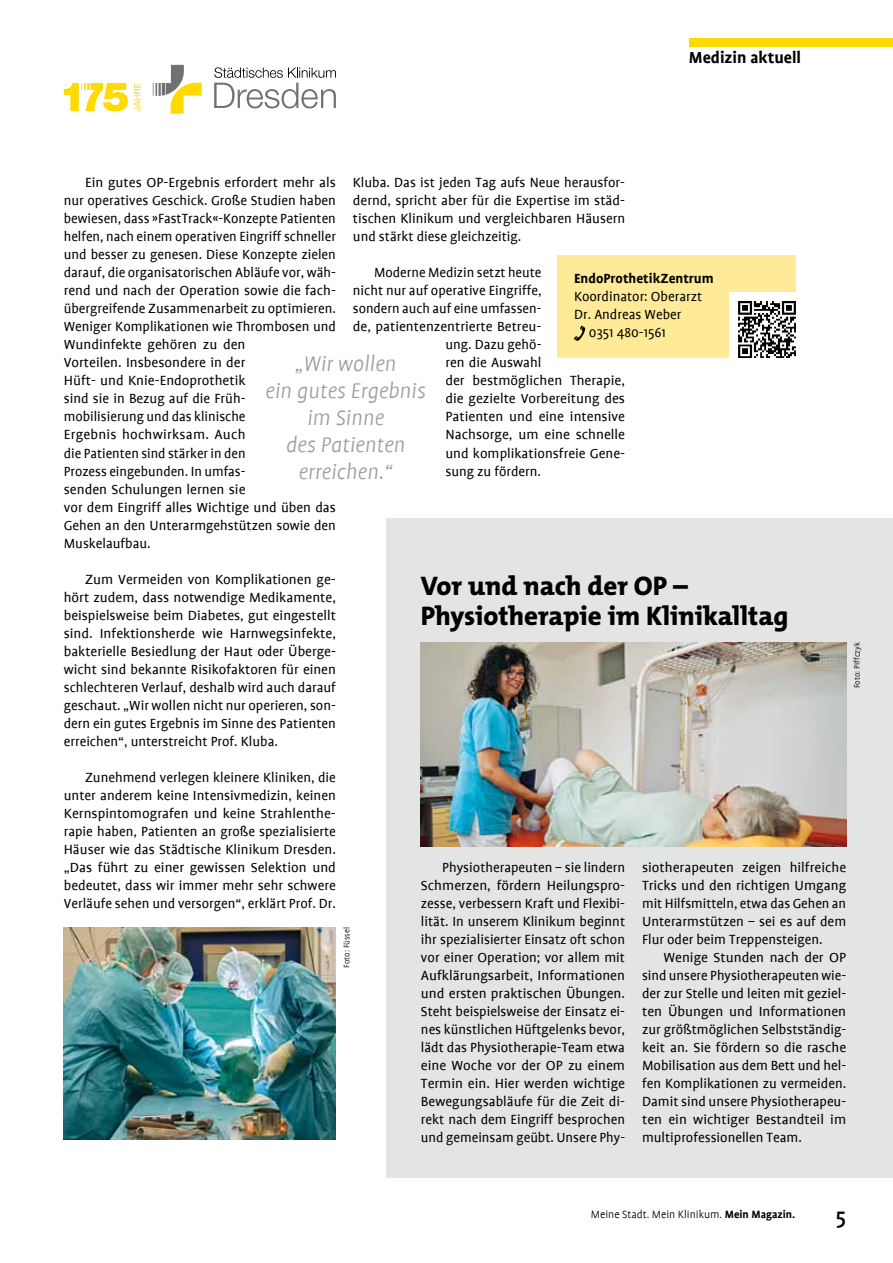
<style>
.page{position:relative;width:893px;height:1263px;background:#fff}
.page>*{position:absolute;margin:0;border:0;box-sizing:border-box;transform-origin:0 0}
.t1{font:800 27px/30px "The Mix B8";color:#000}
.t2{font:italic 300 24px/27px "Profile";color:#9c9e9f;text-align:center}
.t3{font:500 24px "Profile";color:#000}
.t4{font:700 18px "Profile";color:#000}
.t5{font:15px/18px "Profile";color:#000;text-align:justify}
.t6{font:700 15px "Profile";color:#000}
.t7{font:300 12px "Profile";color:#000}
.t8{font:300 9px "Profile";color:#000}
.s1{font-weight:700}
</style>
<div class="page">
<div style="left:689px;top:38px;width:204px;height:9px;background:#feda00"></div>
<div style="left:387px;top:519px;width:506px;height:659px;background:#e3e4e4"></div>
<svg style="left:214px;top:67px;width:122px;height:41px"></svg>
<svg style="left:153px;top:65px;width:49px;height:49px"></svg>
<svg style="left:134px;top:83px;width:7px;height:28px"></svg>
<svg style="left:64px;top:83px;width:64px;height:29px"></svg>
<div style="left:557px;top:256px;width:238px;height:102px;background:#ffeb97"></div>
<svg style="left:574px;top:326px;width:11px;height:15px"></svg>
<div style="left:729px;top:292px;width:73px;height:72px;background:#fff"></div>
<img style="left:738px;top:301px;width:58px;height:57px">
<img style="left:421px;top:642px;width:425px;height:204px">
<img style="left:64px;top:927px;width:272px;height:213px">
<p class="t4" style="left:689px;top:48px;width:114px">Medizin aktuell</p>
<p class="t5" style="left:64px;top:174px;width:274px;text-align:left;text-indent:21px">Ein gutes OP-Ergebnis erfordert mehr als nur operatives Geschick. Große Studien haben bewiesen, dass »FastTrack«-Konzepte Patienten helfen, nach einem operativen Eingriff schneller und besser zu genesen. Diese Konzepte zielen darauf, die organisatorischen Abläufe vor, wäh&shy;rend und nach der Operation sowie die fach&shy;übergreifende Zusammenarbeit zu optimieren.<br>Weniger Komplikationen wie Thrombosen und Wundinfekte gehören zu den<br>Vorteilen. Insbesondere in der<br>Hüft- und Knie-Endoprothetik<br>sind sie in Bezug auf die Früh-<br>mobilisierung und das klinische<br>Ergebnis hochwirksam. Auch<br>die Patienten sind stärker in den<br>Prozess eingebunden. In umfas-<br>senden Schulungen lernen sie<br>vor dem Eingriff alles Wichtige und üben das Gehen an den Unterarmgehstützen sowie den Muskelaufbau.</p>
<p class="t5" style="left:64px;top:570px;width:274px;text-indent:21px">Zum Vermeiden von Komplikationen ge&shy;hört zudem, dass notwendige Medikamente, beispielsweise beim Diabetes, gut eingestellt sind. Infektionsherde wie Harnwegsinfekte, bakterielle Besiedlung der Haut oder Überge&shy;wicht sind bekannte Risikofaktoren für einen schlechteren Verlauf, deshalb wird auch darauf geschaut. „Wir wollen nicht nur operieren, son&shy;dern ein gutes Ergebnis im Sinne des Patienten erreichen“, unterstreicht Prof. Kluba.</p>
<p class="t5" style="left:64px;top:768px;width:274px;text-indent:21px">Zunehmend verlegen kleinere Kliniken, die unter anderem keine Intensivmedizin, keinen Kernspintomografen und keine Strahlenthe&shy;rapie haben, Patienten an große spezialisierte Häuser wie das Städtische Klinikum Dresden. „Das führt zu einer gewissen Selektion und bedeutet, dass wir immer mehr sehr schwere Verläufe sehen und versorgen“, erklärt Prof. Dr.</p>
<p class="t5" style="left:353px;top:174px;width:274px">Kluba. Das ist jeden Tag aufs Neue herausfor&shy;dernd, spricht aber für die Expertise im städ&shy;tischen Klinikum und vergleichbaren Häusern und stärkt diese gleichzeitig.</p>
<p class="t5" style="left:374px;top:264px;width:169px">Moderne Medizin setzt heute</p>
<p class="t5" style="left:353px;top:282px;width:190px">nicht nur auf operative Eingriffe,</p>
<p class="t5" style="left:353px;top:300px;width:190px">sondern auch auf eine umfassen-</p>
<p class="t5" style="left:353px;top:318px;width:190px">de, patientenzentrierte Betreu-</p>
<p class="t5" style="left:445px;top:336px;width:98px">ung. Dazu gehö-</p>
<p class="t5" style="left:445px;top:354px;width:98px">ren die Auswahl</p>
<p class="t5" style="left:445px;top:372px;width:181px">der bestmöglichen Therapie,</p>
<p class="t5" style="left:445px;top:390px;width:181px">die gezielte Vorbereitung des</p>
<p class="t5" style="left:445px;top:408px;width:181px">Patienten und eine intensive</p>
<p class="t5" style="left:445px;top:426px;width:181px">Nachsorge, um eine schnelle</p>
<p class="t5" style="left:445px;top:444px;width:181px">und komplikationsfreie Gene-</p>
<p class="t5" style="left:445px;top:462px;width:97px">sung zu fördern.</p>
<p class="t6" style="left:574px;top:270px;width:141px">EndoProthetikZentrum</p>
<p class="t5" style="left:574px;top:287px;width:130px">Koordinator: Oberarzt</p>
<p class="t5" style="left:574px;top:305px;width:109px">Dr. Andreas Weber</p>
<p class="t5" style="left:589px;top:323px;width:78px">0351 480-1561</p>
<h2 class="t2" style="left:265px;top:350px;width:162px">„Wir wollen<br>ein gutes Ergebnis im Sinne<br>des Patienten erreichen.“</h2>
<h1 class="t1" style="left:421px;top:571px;width:369px">Vor und nach der OP –<br>Physiotherapie im Klinikalltag</h1>
<p class="t8" style="left:852px;top:688px;width:48px;rotate:-90deg">Foto: Piffczyk</p>
<p class="t5" style="left:421px;top:858px;width:206px;text-indent:21px">Physiotherapeuten – sie lindern Schmerzen, fördern Heilungspro&shy;zesse, verbessern Kraft und Flexibi&shy;lität. In unserem Klinikum beginnt ihr spezialisierter Einsatz oft schon vor einer Operation; vor allem mit Aufklärungsarbeit, Informationen und ersten praktischen Übungen.<br>Steht beispielsweise der Einsatz ei&shy;nes künstlichen Hüftgelenks bevor, lädt das Physiotherapie-Team etwa eine Woche vor der OP zu einem Termin ein. Hier werden wichtige Bewegungsabläufe für die Zeit di&shy;rekt nach dem Eingriff besprochen und gemeinsam geübt. Unsere Phy-</p>
<p class="t5" style="left:642px;top:858px;width:206px">siotherapeuten zeigen hilfreiche Tricks und den richtigen Umgang mit Hilfsmitteln, etwa das Gehen an Unterarmstützen – sei es auf dem Flur oder beim Treppensteigen.</p>
<p class="t5" style="left:642px;top:948px;width:206px;text-indent:21px">Wenige Stunden nach der OP sind unsere Physiotherapeuten wie&shy;der zur Stelle und leiten mit geziel&shy;ten Übungen und Informationen zur größtmöglichen Selbstständig&shy;keit an. Sie fördern so die rasche Mobilisation aus dem Bett und hel&shy;fen Komplikationen zu vermeiden.<br>Damit sind unsere Physiotherapeu&shy;ten ein wichtiger Bestandteil im multiprofessionellen Team.</p>
<p class="t8" style="left:342px;top:968px;width:42px;rotate:-90deg">Foto: Füssel</p>
<p class="t7" style="left:591px;top:1208px;width:206px">Meine Stadt. Mein Klinikum. <span class="s1">Mein Magazin.</span></p>
<h2 class="t3" style="left:836px;top:1204px;width:12px">5</h2>
</div>
